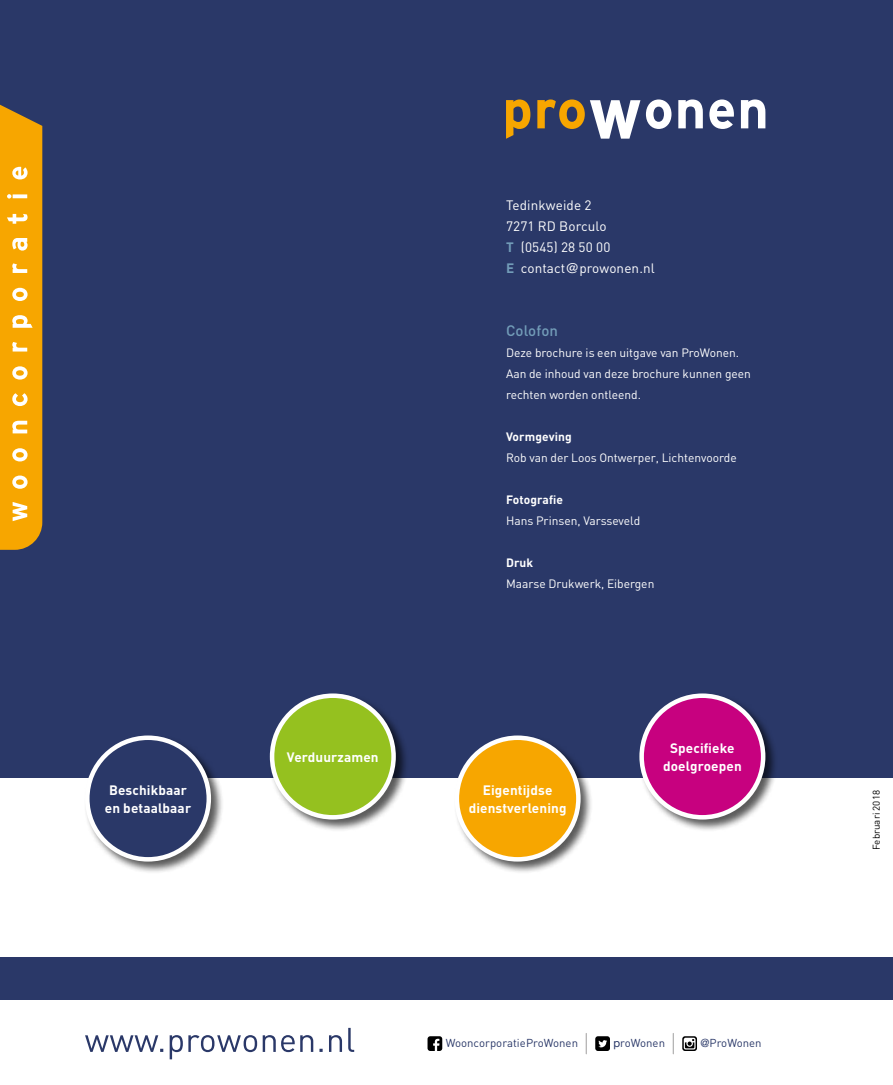
<style>
.page{position:relative;width:893px;height:1085px;background:#fff}
.page>*{position:absolute;margin:0;border:0;box-sizing:border-box;transform-origin:0 0}
.t1{font:500 15px "DIN";letter-spacing:.01em;color:#729cb8}
.t2{font:700 13.5px/18px "DIN";letter-spacing:.01em;color:#fff;text-align:center}
.t3{font:13.5px/21px "DIN";letter-spacing:.01em;color:#fff}
.t4{font:12px/21px "DIN";color:#fff}
.t5{font:700 12px "DIN";letter-spacing:.01em;color:#fff}
.t6{font:11.4px "DIN";letter-spacing:.005em;color:#2a3868}
.t7{font:9.75px "DIN";color:#000}
.s1{font-weight:700;color:#729cb8}
.s2{font-family:"Helvetica"}
.s3{font-family:"Helvetica Neue LT Std"}
</style>
<div class="page">
<div style="left:0;top:0;width:893px;height:777px;background:#2a3868"></div>
<div style="left:0;top:957px;width:893px;height:42px;background:#2a3868"></div>
<div style="left:84px;top:734px;width:140px;height:140px;background:#000;opacity:.65"></div>
<div style="left:87px;top:737px;width:122px;height:122px;background:#2a3868;border-radius:50%"></div>
<div style="left:85px;top:735px;width:126px;height:126px;border:4px solid #fff;border-radius:50%"></div>
<div style="left:269px;top:692px;width:140px;height:140px;background:#000;opacity:.65"></div>
<div style="left:272px;top:695px;width:122px;height:122px;background:#95c11f;border-radius:50%"></div>
<div style="left:270px;top:693px;width:126px;height:126px;border:4px solid #fff;border-radius:50%"></div>
<div style="left:454px;top:734px;width:140px;height:140px;background:#000;opacity:.65"></div>
<div style="left:457px;top:737px;width:121px;height:122px;background:#f7a600;border-radius:50%"></div>
<div style="left:455px;top:735px;width:126px;height:126px;border:4px solid #fff;border-radius:50%"></div>
<div style="left:639px;top:692px;width:139px;height:140px;background:#000;opacity:.65"></div>
<div style="left:642px;top:695px;width:121px;height:122px;background:#c7017f;border-radius:50%"></div>
<div style="left:639px;top:693px;width:126px;height:126px;border:4px solid #fff;border-radius:50%"></div>
<svg style="left:85px;top:1027px;width:269px;height:32px"></svg>
<svg style="left:595px;top:1036px;width:15px;height:14px"></svg>
<svg style="left:427px;top:1036px;width:15px;height:14px"></svg>
<svg style="left:682px;top:1036px;width:15px;height:14px"></svg>
<svg style="left:684px;top:1037px;width:11px;height:12px"></svg>
<svg style="left:673px;top:1033px;width:1px;height:20px"></svg>
<svg style="left:586px;top:1033px;width:1px;height:20px"></svg>
<svg style="left:506px;top:99px;width:24px;height:40px"></svg>
<svg style="left:537px;top:99px;width:103px;height:40px"></svg>
<svg style="left:646px;top:99px;width:25px;height:30px"></svg>
<svg style="left:678px;top:99px;width:25px;height:29px"></svg>
<svg style="left:709px;top:99px;width:25px;height:30px"></svg>
<svg style="left:741px;top:99px;width:24px;height:29px"></svg>
<svg style="left:0;top:104px;width:42px;height:445px;background:#f1aa19"></svg>
<p class="t2" style="left:105px;top:780px;width:88px">Beschikbaar en betaalbaar</p>
<p class="t2" style="left:287px;top:747px;width:93px">Verduurzamen</p>
<p class="t3" style="left:506px;top:194px;width:150px">Tedinkweide 2<br>7271 RD Borculo<br><span class="s1">T</span> (0545) 28 50 00<br><span class="s1">E</span> contact<span class="s2">@</span>prowonen.nl</p>
<p class="t1" style="left:506px;top:321px;width:54px">Colofon</p>
<p class="t4" style="left:506px;top:342px;width:247px">Deze brochure is een uitgave van ProWonen.<br>Aan de inhoud van deze brochure kunnen geen rechten worden ontleend.</p>
<p class="t5" style="left:506px;top:429px;width:67px">Vormgeving</p>
<p class="t4" style="left:506px;top:447px;width:232px">Rob van der Loos Ontwerper, Lichtenvoorde</p>
<p class="t5" style="left:506px;top:492px;width:59px">Fotografie</p>
<p class="t4" style="left:506px;top:510px;width:136px">Hans Prinsen, Varsseveld</p>
<p class="t5" style="left:506px;top:555px;width:29px">Druk</p>
<p class="t4" style="left:506px;top:573px;width:150px">Maarse Drukwerk, Eibergen</p>
<p class="t2" style="left:469px;top:780px;width:99px">Eigentijdse dienstverlening</p>
<p class="t2" style="left:663px;top:738px;width:80px">Specifieke doelgroepen</p>
<p class="t6" style="left:446px;top:1035px;width:134px">WooncorporatieProWonen</p>
<p class="t6" style="left:613px;top:1035px;width:53px"><span class="s3">p</span>roWonen</p>
<p class="t6" style="left:700px;top:1035px;width:63px"><span class="s3">@</span>ProWonen</p>
<p class="t7" style="left:870px;top:849px;width:61px;rotate:-90deg">Februari 2018</p>
</div>
